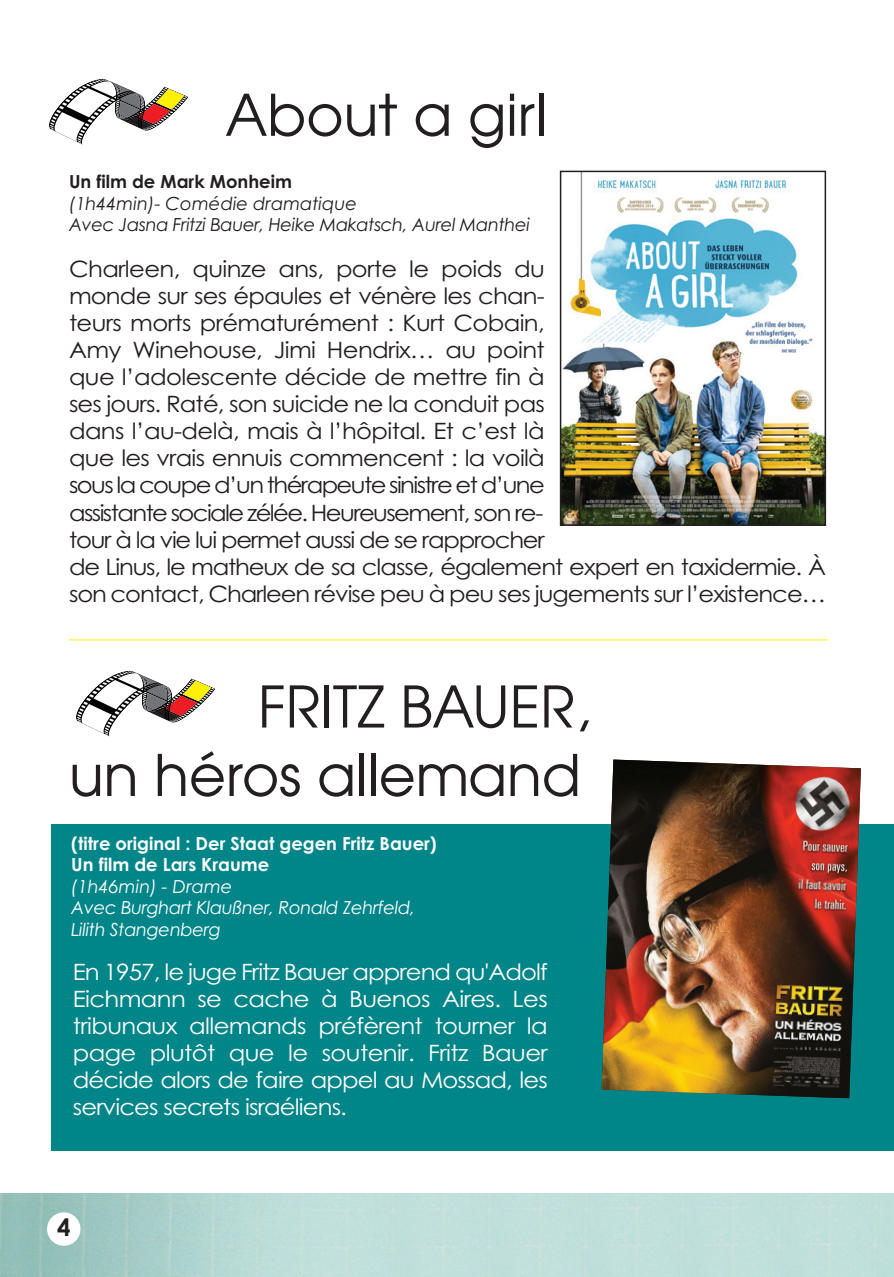
<style>
.page{position:relative;width:894px;height:1277px;background:#fff}
.page>*{position:absolute;margin:0;border:0;box-sizing:border-box;transform-origin:0 0}
.t1{font:57px/68.4px "Avant Garde";color:#231f20;text-align:right}
.t2{font:700 24px "Century Gothic";color:#231f20}
.t3{font:22.5px/27px "Century Gothic";letter-spacing:-.035em;color:#231f20;scale:1.08 1}
.t4{font:22.5px/27px "Century Gothic";letter-spacing:-.035em;color:#fff;text-align:justify;scale:1.08 1}
.t5{font:italic 18px/21.6px "Century Gothic";letter-spacing:-.02em;color:#231f20}
.t6{font:italic 18px/21.6px "Century Gothic";letter-spacing:-.02em;color:#fff}
.t7{font:700 18px/21.6px "Century Gothic";color:#fff}
.t8{font:700 18px "Century Gothic";color:#231f20}
</style>
<div class="page">
<img style="left:0;top:1193px;width:894px;height:83px">
<div style="left:47px;top:1212px;width:33px;height:33px;background:#fff;border-radius:50%"></div>
<div style="left:51px;top:824px;width:842px;height:326px;background:#008589"></div>
<img style="left:602px;top:759px;width:259px;height:338px">
<svg style="left:76px;top:670px;width:139px;height:66px"></svg>
<svg style="left:49px;top:79px;width:139px;height:66px"></svg>
<hr style="left:69px;top:639px;width:759px;height:1px;background:#fff101">
<img style="left:563px;top:174px;width:260px;height:348px">
<div style="left:560px;top:171px;width:266px;height:354px;border:2px solid #231f20"></div>
<h1 class="t1" style="left:225px;top:87px;width:323px">About a girl</h1>
<p class="t8" style="left:69px;top:175px;width:224px">Un film de Mark Monheim</p>
<p class="t5" style="left:69px;top:194px;width:462px">(1h44min)- Comédie dramatique<br>Avec Jasna Fritzi Bauer, Heike Makatsch, Aurel Manthei</p>
<p class="t3" style="left:69px;top:258px;width:702px">Charleen, quinze ans, porte le poids du<br>monde sur ses épaules et vénère les chan-<br>teurs morts prématurément : Kurt Cobain,<br>Amy Winehouse, Jimi Hendrix… au point<br>que l’adolescente décide de mettre fin à<br>ses jours. Raté, son suicide ne la conduit pas<br>dans l’au-delà, mais à l’hôpital. Et c’est là<br>que les vrais ennuis commencent : la voilà<br>sous la coupe d’un thérapeute sinistre et d’une<br>assistante sociale zélée. Heureusement, son re-<br>tour à la vie lui permet aussi de se rapprocher<br>de Linus, le matheux de sa classe, également expert en taxidermie. À son contact, Charleen révise peu à peu ses jugements sur l’existence…</p>
<h1 class="t1" style="left:69px;top:678px;width:523px">FRITZ BAUER,<br>un héros allemand</h1>
<p class="t7" style="left:71px;top:833px;width:367px">(titre original : Der Staat gegen Fritz Bauer)<br>Un film de Lars Kraume</p>
<p class="t6" style="left:71px;top:877px;width:345px">(1h46min) - Drame<br>Avec Burghart Klaußner, Ronald Zehrfeld,<br>Lilith Stangenberg</p>
<p class="t4" style="left:73px;top:960px;width:441px">En 1957, le juge Fritz Bauer apprend qu'Adolf Eichmann se cache à Buenos Aires. Les tribunaux allemands préfèrent tourner la page plutôt que le soutenir. Fritz Bauer décide alors de faire appel au Mossad, les services secrets israéliens.</p>
<p class="t2" style="left:57px;top:1218px;width:15px">4</p>
</div>
